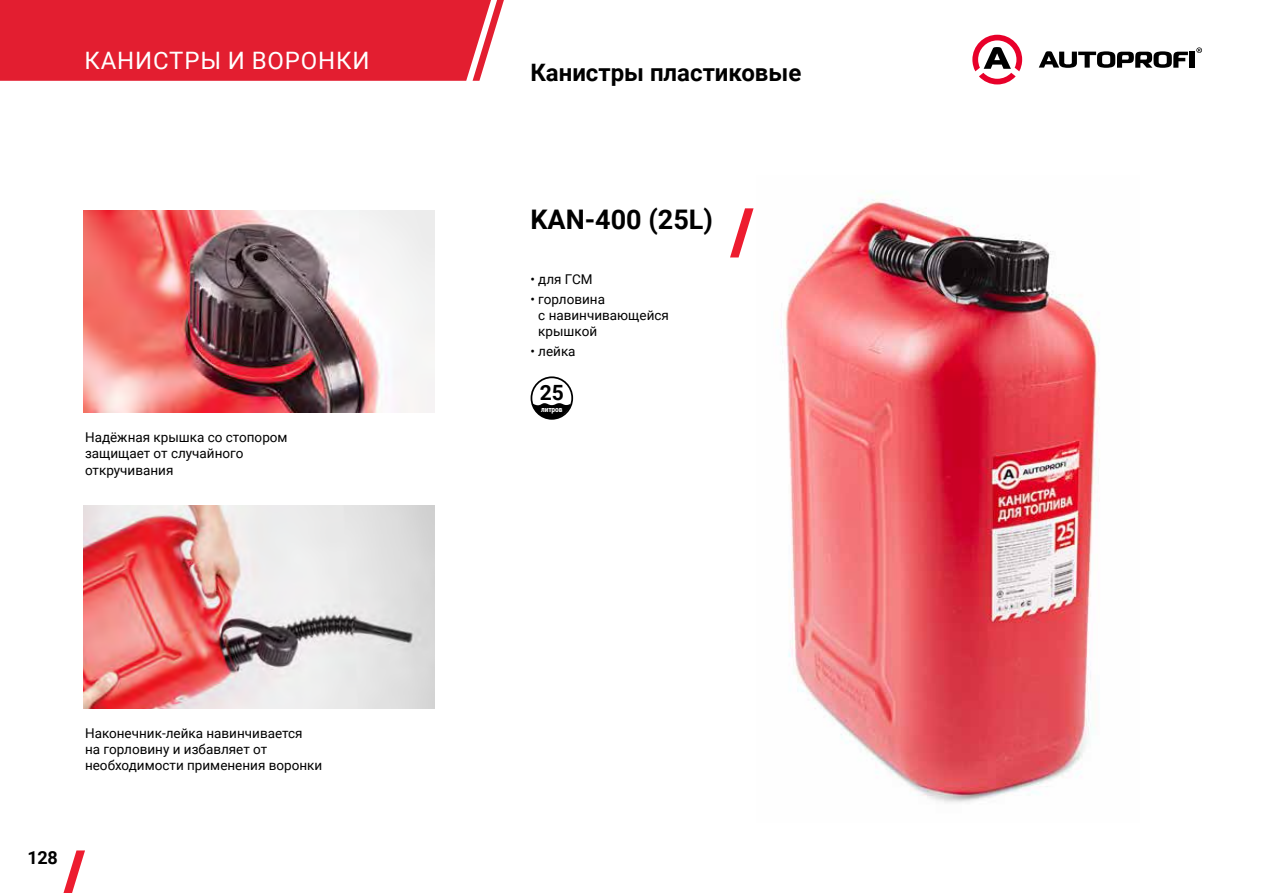
<style>
.page{position:relative;width:1263px;height:893px;background:#fff}
.page>*{position:absolute;margin:0;border:0;box-sizing:border-box;transform-origin:0 0}
.t1{font:700 27px "Roboto";color:#000}
.t2{font:700 24px "Roboto";color:#000}
.t3{font:24px "Roboto";letter-spacing:.035em;color:#fff}
.t4{font:700 21px "Roboto";color:#000}
.t5{font:700 18px "Roboto";color:#000}
.t6{font:13.5px/16.2px "Roboto";color:#000}
.t7{font:700 7.5px "Roboto Condensed";letter-spacing:-.015em;color:#fff}
</style>
<div class="page">
<svg style="left:63px;top:850px;width:22px;height:43px"></svg>
<div style="left:1189px;top:52px;width:5px;height:16px;background:#000"></div>
<svg style="left:1039px;top:51px;width:149px;height:17px"></svg>
<svg style="left:972px;top:35px;width:50px;height:49px"></svg>
<svg style="left:1196px;top:47px;width:6px;height:6px"></svg>
<div style="left:0;top:0;width:504px;height:81px;background:#e31e30"></div>
<img style="left:780px;top:191px;width:320px;height:612px">
<svg style="left:531px;top:376px;width:42px;height:44px"></svg>
<img style="left:84px;top:506px;width:351px;height:202px">
<img style="left:84px;top:210px;width:351px;height:202px">
<svg style="left:730px;top:208px;width:24px;height:49px"></svg>
<h2 class="t3" style="left:84px;top:43px;width:287px">КАНИСТРЫ И ВОРОНКИ</h2>
<p class="t6" style="left:85px;top:429px;width:204px">Надёжная крышка со стопором защищает от случайного откручивания</p>
<p class="t6" style="left:85px;top:725px;width:239px">Наконечник-лейка навинчивается<br>на горловину и избавляет от необходимости применения воронки</p>
<h3 class="t5" style="left:27px;top:845px;width:32px">128</h3>
<h2 class="t2" style="left:530px;top:56px;width:273px">Канистры пластиковые</h2>
<h1 class="t1" style="left:530px;top:200px;width:184px">KAN-400 (25L)</h1>
<p class="t6" style="left:530px;top:271px;width:64px">• для ГСМ</p>
<p class="t6" style="left:538px;top:291px;width:132px;text-indent:-8px">• горловина<br>с навинчивающейся крышкой</p>
<p class="t6" style="left:530px;top:343px;width:47px">• лейка</p>
<h3 class="t4" style="left:540px;top:378px;width:25px">25</h3>
<p class="t7" style="left:541px;top:404px;width:23px">литров</p>
</div>
